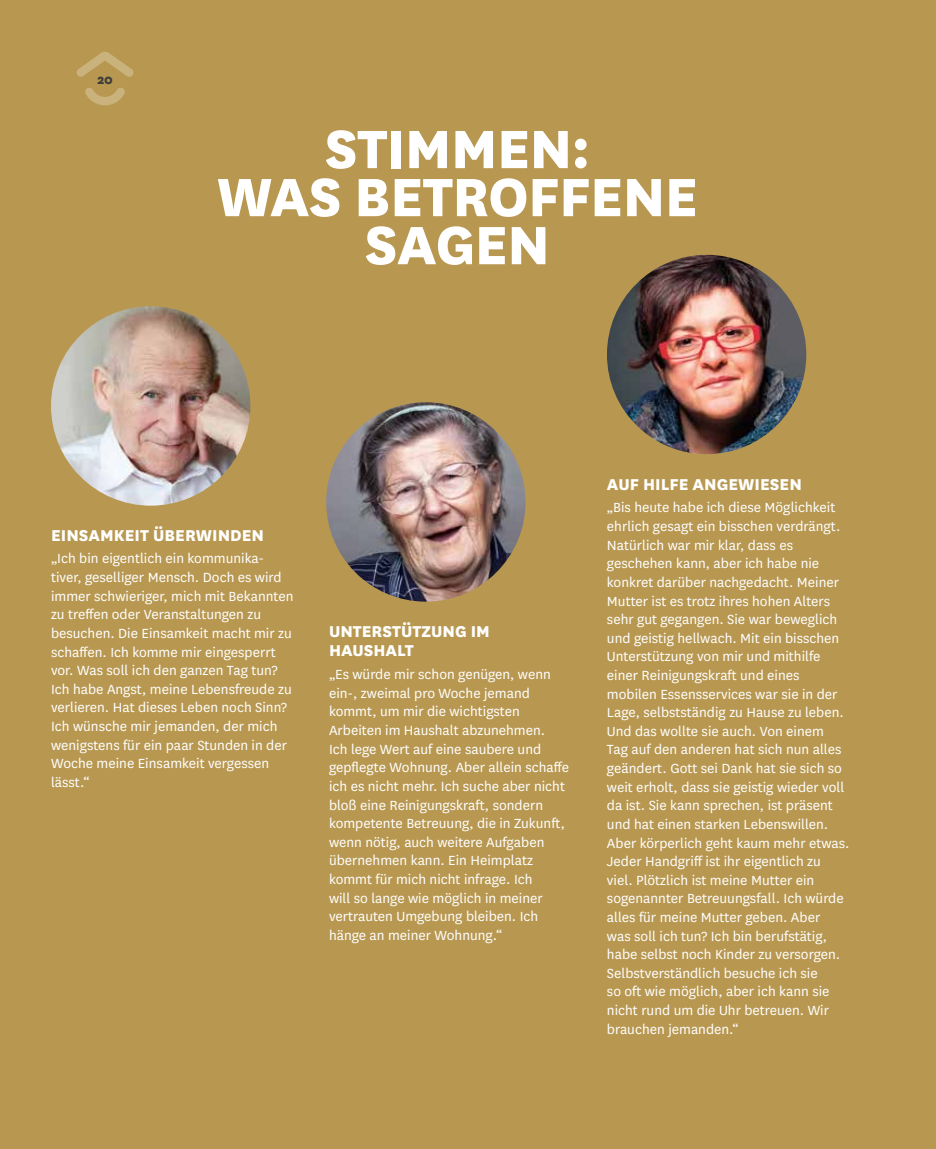
<style>
.page{position:relative;width:936px;height:1149px;background:#fff}
.page>*{position:absolute;margin:0;border:0;box-sizing:border-box;transform-origin:0 0}
.t1{font:800 63px/48px "National";letter-spacing:-.015em;color:#fff;text-align:center}
.t2{font:800 18.3px/19.5px "National";color:#fff}
.t3{font:15.45px/18.6px "National";color:#fff}
.t4{font:800 15px "National";color:#3c3c3b}
</style>
<div class="page">
<div style="left:0;top:0;width:935px;height:1148px;background:#b89851"></div>
<svg style="left:76px;top:52px;width:58px;height:25px"></svg>
<svg style="left:85px;top:88px;width:40px;height:17px"></svg>
<img style="left:51px;top:306px;width:199px;height:199px;border-radius:100px">
<img style="left:326px;top:402px;width:199px;height:199px;border-radius:100px">
<img style="left:607px;top:255px;width:199px;height:199px;border-radius:100px">
<p class="t4" style="left:97px;top:69px;width:17px">20</p>
<h1 class="t1" style="left:216px;top:120px;width:483px">STIMMEN:<br>WAS BETROFFENE<br>SAGEN</h1>
<p class="t2" style="left:51px;top:523px;width:215px">EINSAMKEIT ÜBERWINDEN</p>
<p class="t3" style="left:51px;top:548px;width:244px">„Ich bin eigentlich ein kommunika&shy;tiver, geselliger Mensch. Doch es wird immer schwieriger, mich mit Bekannten zu treffen oder Veranstaltungen zu besuchen. Die Einsamkeit macht mir zu schaffen. Ich komme mir eingesperrt vor. Was soll ich den ganzen Tag tun?<br>Ich habe Angst, meine Lebensfreude zu verlieren. Hat dieses Leben noch Sinn?<br>Ich wünsche mir jemanden, der mich wenigstens für ein paar Stunden in der Woche meine Einsamkeit vergessen lässt.“</p>
<p class="t2" style="left:329px;top:619px;width:162px">UNTERSTÜTZUNG IM<br>HAUSHALT</p>
<p class="t3" style="left:329px;top:664px;width:241px">„Es würde mir schon genügen, wenn ein-, zweimal pro Woche jemand kommt, um mir die wichtigsten Arbeiten im Haushalt abzunehmen.<br>Ich lege Wert auf eine saubere und gepflegte Wohnung. Aber allein schaffe ich es nicht mehr. Ich suche aber nicht bloß eine Reinigungskraft, sondern kompetente Betreuung, die in Zukunft, wenn nötig, auch weitere Aufgaben übernehmen kann. Ein Heimplatz kommt für mich nicht infrage. Ich<br>will so lange wie möglich in meiner vertrauten Umgebung bleiben. Ich hänge an meiner Wohnung.“</p>
<p class="t2" style="left:607px;top:472px;width:196px">AUF HILFE ANGEWIESEN</p>
<p class="t3" style="left:607px;top:497px;width:244px">„Bis heute habe ich diese Möglichkeit ehrlich gesagt ein bisschen verdrängt.<br>Natürlich war mir klar, dass es geschehen kann, aber ich habe nie konkret darüber nachgedacht. Meiner Mutter ist es trotz ihres hohen Alters sehr gut gegangen. Sie war beweglich und geistig hellwach. Mit ein bisschen Unterstützung von mir und mithilfe einer Reinigungskraft und eines mobilen Essensservices war sie in der Lage, selbstständig zu Hause zu leben.<br>Und das wollte sie auch. Von einem<br>Tag auf den anderen hat sich nun alles geändert. Gott sei Dank hat sie sich so weit erholt, dass sie geistig wieder voll da ist. Sie kann sprechen, ist präsent und hat einen starken Lebenswillen.<br>Aber körperlich geht kaum mehr etwas.<br>Jeder Handgriff ist ihr eigentlich zu viel. Plötzlich ist meine Mutter ein sogenannter Betreuungsfall. Ich würde alles für meine Mutter geben. Aber<br>was soll ich tun? Ich bin berufstätig, habe selbst noch Kinder zu versorgen.<br>Selbstverständlich besuche ich sie<br>so oft wie möglich, aber ich kann sie nicht rund um die Uhr betreuen. Wir brauchen jemanden.“</p>
</div>
